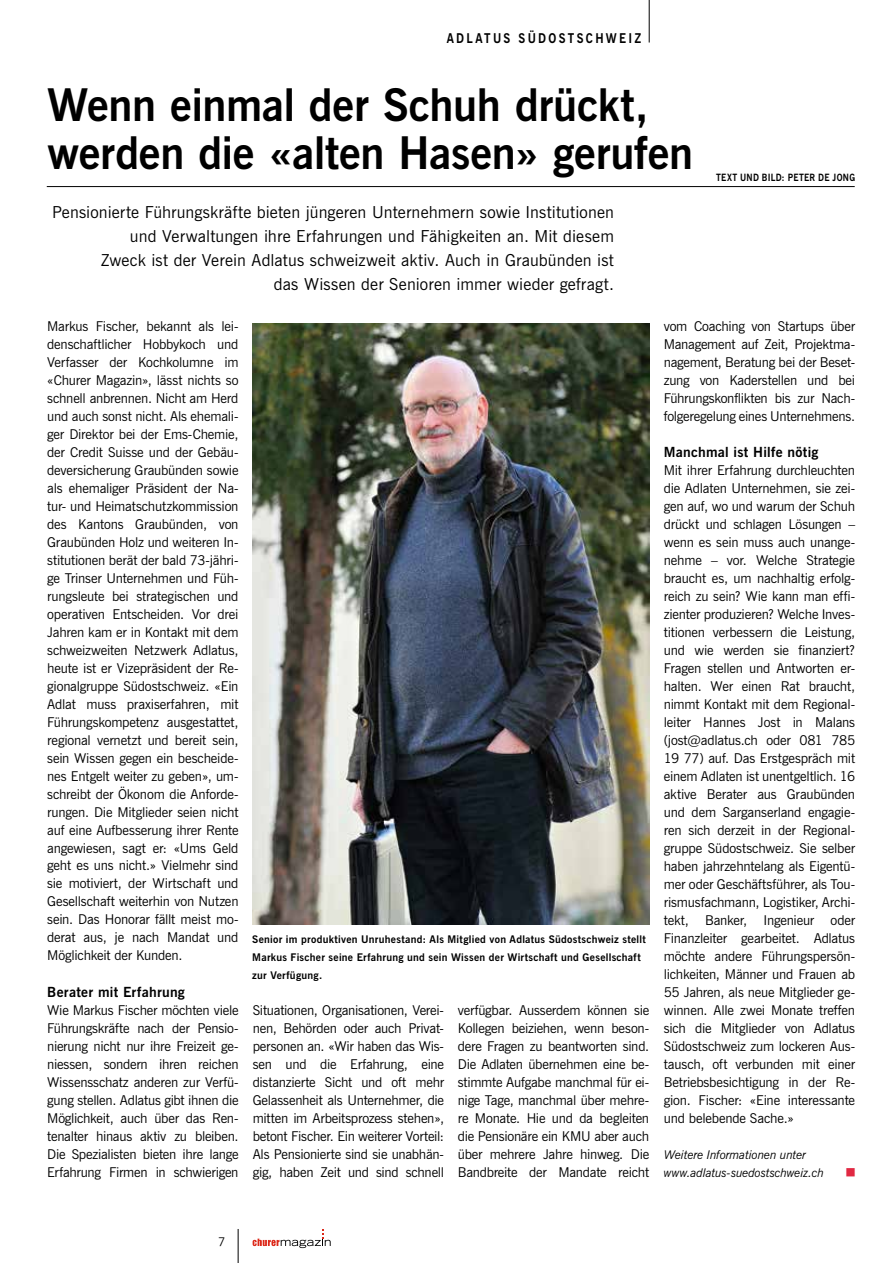
<style>
.page{position:relative;width:893px;height:1263px;background:#fff}
.page>*{position:absolute;margin:0;border:0;box-sizing:border-box;transform-origin:0 0}
.t1{font:700 45px/48px "News Gothic BT";letter-spacing:-.005em;color:#000}
.t2{font:16.5px/24px "News Gothic BT";letter-spacing:.01em;color:#000;text-align:right}
.t3{font:700 13.95px "News Gothic BT";letter-spacing:.02em;color:#000}
.t4{font:13.5px/18px "News Gothic BT";letter-spacing:-.015em;color:#000;text-align:justify}
.t5{font:700 13.5px "News Gothic BT";letter-spacing:.2em;color:#000;scale:.86 1}
.t6{font:italic 12px/18px "News Gothic BT";letter-spacing:-.015em;color:#000}
.t7{font:12px "News Gothic BT";color:#000}
.t8{font:700 10.5px/18px "News Gothic BT";letter-spacing:.025em;color:#000}
.t9{font:700 10.05px "News Gothic BT";letter-spacing:.03em;color:#000;scale:.86 1}
.t10{font:9px "Zapf Dingbats IT Cby BT";color:#e12842}
</style>
<div class="page">
<hr style="left:238px;top:1229px;width:1px;height:34px;background:#000">
<svg style="left:253px;top:1229px;width:78px;height:19px"></svg>
<hr style="left:649px;top:0;width:1px;height:43px;background:#000">
<hr style="left:47px;top:186px;width:808px;height:1px;background:#000">
<img style="left:252px;top:323px;width:397px;height:602px">
<p class="t5" style="left:447px;top:29px;width:227px">ADLATUS SÜDOSTSCHWEIZ</p>
<h1 class="t1" style="left:47px;top:81px;width:648px">Wenn einmal der Schuh drückt, werden die «alten Hasen» gerufen</h1>
<p class="t2" style="left:52px;top:200px;width:563px">Pensionierte Führungskräfte bieten jüngeren Unternehmern sowie Institutionen und Verwaltungen ihre Erfahrungen und Fähigkeiten an. Mit diesem<br>Zweck ist der Verein Adlatus schweizweit aktiv. Auch in Graubünden ist<br>das Wissen der Senioren immer wieder gefragt.</p>
<p class="t9" style="left:716px;top:171px;width:163px">TEXT UND BILD: PETER DE JONG</p>
<p class="t4" style="left:47px;top:317px;width:193px">Markus Fischer, bekannt als lei&shy;denschaftlicher Hobbykoch und Verfasser der Kochkolumne im «Churer Magazin», lässt nichts so schnell anbrennen. Nicht am Herd und auch sonst nicht. Als ehemali&shy;ger Direktor bei der Ems-Chemie, der Credit Suisse und der Gebäu&shy;deversicherung Graubünden sowie als ehemaliger Präsident der Na&shy;tur- und Heimatschutzkommission des Kantons Graubünden, von Graubünden Holz und weiteren In&shy;stitutionen berät der bald 73-jähri&shy;ge Trinser Unternehmen und Füh&shy;rungsleute bei strategischen und operativen Entscheiden. Vor drei Jahren kam er in Kontakt mit dem schweizweiten Netzwerk Adlatus, heute ist er Vizepräsident der Re&shy;gionalgruppe Südostschweiz. «Ein Adlat muss praxiserfahren, mit Führungskompetenz ausgestattet, regional vernetzt und bereit sein, sein Wissen gegen ein bescheide&shy;nes Entgelt weiter zu geben», um&shy;schreibt der Ökonom die Anforde&shy;rungen. Die Mitglieder seien nicht auf eine Aufbesserung ihrer Rente angewiesen, sagt er: «Ums Geld geht es uns nicht.» Vielmehr sind sie motiviert, der Wirtschaft und Gesellschaft weiterhin von Nutzen sein. Das Honorar fällt meist mo&shy;derat aus, je nach Mandat und Möglichkeit der Kunden.</p>
<p class="t3" style="left:47px;top:983px;width:139px">Berater mit Erfahrung</p>
<p class="t4" style="left:47px;top:1001px;width:193px">Wie Markus Fischer möchten viele Führungskräfte nach der Pensio&shy;nierung nicht nur ihre Freizeit ge&shy;niessen, sondern ihren reichen Wissensschatz anderen zur Verfü&shy;gung stellen. Adlatus gibt ihnen die Möglichkeit, auch über das Ren&shy;tenalter hinaus aktiv zu bleiben.<br>Die Spezialisten bieten ihre lange Erfahrung Firmen in schwierigen</p>
<p class="t4" style="left:253px;top:1001px;width:193px">Situationen, Organisationen, Verei&shy;nen, Behörden oder auch Privat&shy;personen an. «Wir haben das Wis&shy;sen und die Erfahrung, eine distanzierte Sicht und oft mehr Gelassenheit als Unternehmer, die mitten im Arbeitsprozess stehen», betont Fischer. Ein weiterer Vorteil:<br>Als Pensionierte sind sie unabhän&shy;gig, haben Zeit und sind schnell</p>
<p class="t8" style="left:252px;top:930px;width:395px">Senior im produktiven Unruhestand: Als Mitglied von Adlatus Südostschweiz stellt<br>Markus Fischer seine Erfahrung und sein Wissen der Wirtschaft und Gesellschaft zur Verfügung.</p>
<p class="t4" style="left:458px;top:1001px;width:193px">verfügbar. Ausserdem können sie Kollegen beiziehen, wenn beson&shy;dere Fragen zu beantworten sind.<br>Die Adlaten übernehmen eine be&shy;stimmte Aufgabe manchmal für ei&shy;nige Tage, manchmal über mehre&shy;re Monate. Hie und da begleiten die Pensionäre ein KMU aber auch über mehrere Jahre hinweg. Die Bandbreite der Mandate reicht</p>
<p class="t4" style="left:664px;top:317px;width:193px">vom Coaching von Startups über Management auf Zeit, Projektma&shy;nagement, Beratung bei der Beset&shy;zung von Kaderstellen und bei Führungskonflikten bis zur Nach&shy;folgeregelung eines Unternehmens.</p>
<p class="t3" style="left:664px;top:443px;width:156px">Manchmal ist Hilfe nötig</p>
<p class="t4" style="left:664px;top:461px;width:193px">Mit ihrer Erfahrung durchleuchten die Adlaten Unternehmen, sie zei&shy;gen auf, wo und warum der Schuh drückt und schlagen Lösungen – wenn es sein muss auch unange&shy;nehme – vor. Welche Strategie braucht es, um nachhaltig erfolg&shy;reich zu sein? Wie kann man effi&shy;zienter produzieren? Welche Inves&shy;titionen verbessern die Leistung, und wie werden sie finanziert?<br>Fragen stellen und Antworten er&shy;halten. Wer einen Rat braucht, nimmt Kontakt mit dem Regional&shy;leiter Hannes Jost in Malans (jost@adlatus.ch oder 081 785<br>19 77) auf. Das Erstgespräch mit einem Adlaten ist unentgeltlich. 16 aktive Berater aus Graubünden und dem Sarganserland engagie&shy;ren sich derzeit in der Regional&shy;gruppe Südostschweiz. Sie selber haben jahrzehntelang als Eigentü&shy;mer oder Geschäftsführer, als Tou&shy;rismusfachmann, Logistiker, Archi&shy;tekt, Banker, Ingenieur oder Finanzleiter gearbeitet. Adlatus möchte andere Führungspersön&shy;lichkeiten, Männer und Frauen ab 55 Jahren, als neue Mitglieder ge&shy;winnen. Alle zwei Monate treffen sich die Mitglieder von Adlatus Südostschweiz zum lockeren Aus&shy;tausch, oft verbunden mit einer Betriebsbesichtigung in der Re&shy;gion. Fischer: «Eine interessante und belebende Sache.»</p>
<p class="t6" style="left:664px;top:1145px;width:162px">Weitere Informationen unter www.adlatus-suedostschweiz.ch</p>
<p class="t10" style="left:846px;top:1168px;width:10px">■</p>
<p class="t7" style="left:218px;top:1234px;width:9px">7</p>
</div>
